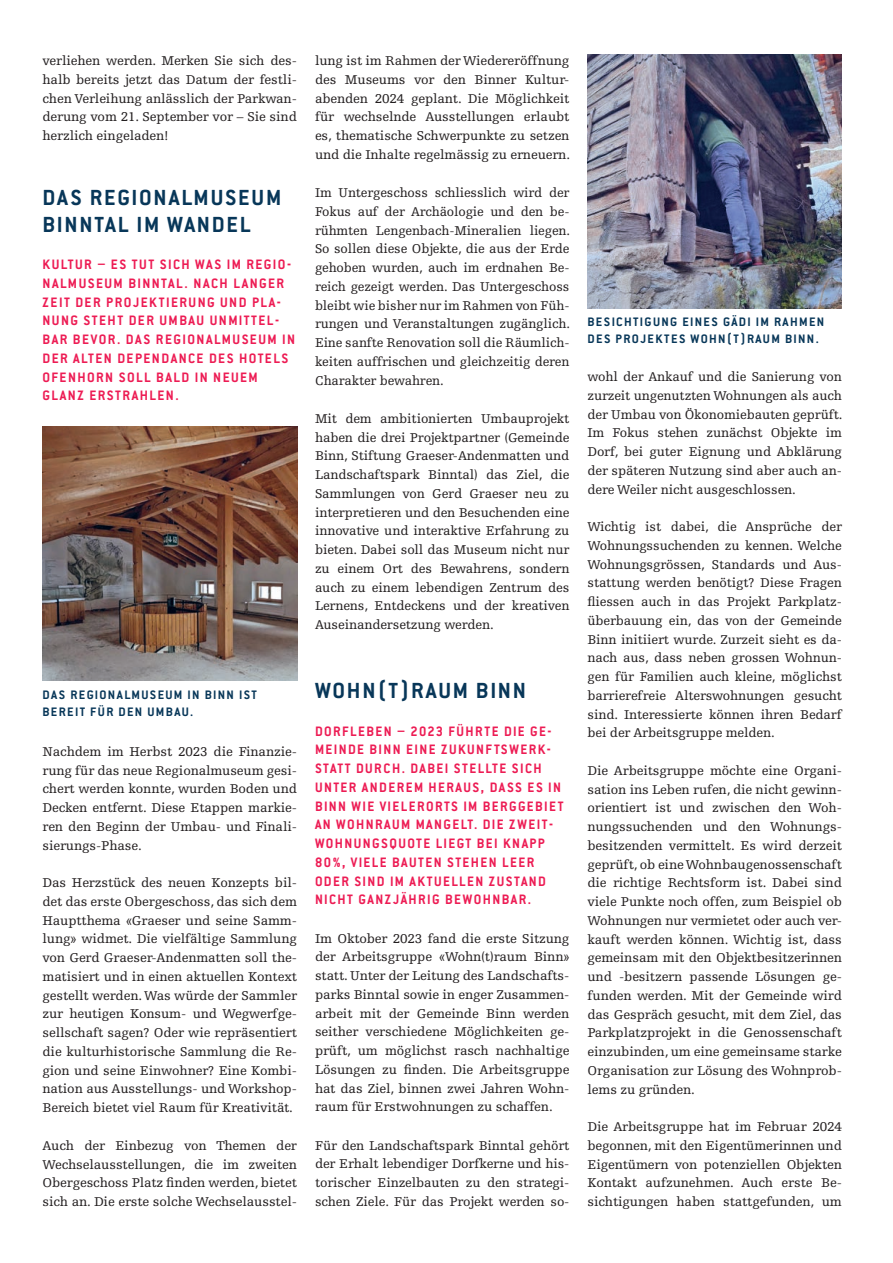
<style>
.page{position:relative;width:893px;height:1263px;background:#fff}
.page>*{position:absolute;margin:0;border:0;box-sizing:border-box;transform-origin:0 0}
.t1{font:700 24px/27px "Conduit ITC Std";letter-spacing:.075em;color:#083759}
.t2{font:700 15px/18.8px "Conduit ITC Std";letter-spacing:.1em;color:#ed1c54;scale:.96 1}
.t3{font:700 15px/18.8px "Conduit ITC Std";letter-spacing:.1em;color:#ed1c54}
.t4{font:13.5px/18.8px "Egyptienne FLT Std";letter-spacing:-.01em;color:#231f20;text-align:justify}
.t5{font:700 13.5px/16.5px "Conduit ITC Std";letter-spacing:.1em;color:#083759}
</style>
<div class="page">
<img style="left:43px;top:426px;width:254px;height:255px">
<img style="left:587px;top:54px;width:255px;height:255px">
<p class="t4" style="left:43px;top:51px;width:256px">verliehen werden. Merken Sie sich des&shy;halb bereits jetzt das Datum der festli&shy;chen Verleihung anlässlich der Parkwan&shy;derung vom 21. September vor – Sie sind herzlich eingeladen!</p>
<h1 class="t1" style="left:43px;top:183px;width:240px">DAS REGIONALMUSEUM<br>BINNTAL IM WANDEL</h1>
<p class="t3" style="left:43px;top:255px;width:254px">KULTUR – ES TUT SICH WAS IM REGIO-<br>NALMUSEUM BINNTAL. NACH LANGER<br>ZEIT DER PROJEKTIERUNG UND PLA-<br>NUNG STEHT DER UMBAU UNMITTEL-<br>BAR BEVOR. DAS REGIONALMUSEUM IN<br>DER ALTEN DEPENDANCE DES HOTELS<br>OFENHORN SOLL BALD IN NEUEM<br>GLANZ ERSTRAHLEN.</p>
<p class="t4" style="left:315px;top:52px;width:257px">lung ist im Rahmen der Wiedereröffnung des Museums vor den Binner Kultur&shy;abenden 2024 geplant. Die Möglichkeit für wechselnde Ausstellungen erlaubt es, thematische Schwerpunkte zu setzen und die Inhalte regelmässig zu erneuern.</p>
<p class="t4" style="left:315px;top:183px;width:257px">Im Untergeschoss schliesslich wird der Fokus auf der Archäologie und den be&shy;rühmten Lengenbach-Mineralien liegen.<br>So sollen diese Objekte, die aus der Erde gehoben wurden, auch im erdnahen Be&shy;reich gezeigt werden. Das Untergeschoss bleibt wie bisher nur im Rahmen von Füh&shy;rungen und Veranstaltungen zugänglich.<br>Eine sanfte Renovation soll die Räumlich&shy;keiten auffrischen und gleichzeitig deren Charakter bewahren.</p>
<p class="t4" style="left:315px;top:409px;width:256px">Mit dem ambitionierten Umbauprojekt haben die drei Projektpartner (Gemeinde Binn, Stiftung Graeser-Andenmatten und Landschaftspark Binntal) das Ziel, die Sammlungen von Gerd Graeser neu zu interpretieren und den Besuchenden eine innovative und interaktive Erfahrung zu bieten. Dabei soll das Museum nicht nur zu einem Ort des Bewahrens, sondern auch zu einem lebendigen Zentrum des Lernens, Entdeckens und der kreativen Auseinandersetzung werden.</p>
<p class="t5" style="left:43px;top:687px;width:216px">DAS REGIONALMUSEUM IN BINN IST<br>BEREIT FÜR DEN UMBAU.</p>
<p class="t4" style="left:43px;top:742px;width:256px">Nachdem im Herbst 2023 die Finanzie&shy;rung für das neue Regionalmuseum gesi&shy;chert werden konnte, wurden Boden und Decken entfernt. Diese Etappen markie&shy;ren den Beginn der Umbau- und Finali&shy;sierungs-Phase.</p>
<p class="t4" style="left:43px;top:873px;width:256px">Das Herzstück des neuen Konzepts bil&shy;det das erste Obergeschoss, das sich dem Hauptthema «Graeser und seine Samm&shy;lung» widmet. Die vielfältige Sammlung von Gerd Graeser-Andenmatten soll the&shy;matisiert und in einen aktuellen Kontext gestellt werden. Was würde der Sammler zur heutigen Konsum- und Wegwerfge&shy;sellschaft sagen? Oder wie repräsentiert die kulturhistorische Sammlung die Re&shy;gion und seine Einwohner? Eine Kombi&shy;nation aus Ausstellungs- und Workshop-Bereich bietet viel Raum für Kreativität.</p>
<p class="t4" style="left:43px;top:1136px;width:256px">Auch der Einbezug von Themen der Wechselausstellungen, die im zweiten Obergeschoss Platz finden werden, bietet sich an. Die erste solche Wechselausstel-</p>
<h1 class="t1" style="left:315px;top:677px;width:213px">WOHN(T)RAUM BINN</h1>
<p class="t2" style="left:315px;top:721px;width:260px">DORFLEBEN – 2023 FÜHRTE DIE GE-<br>MEINDE BINN EINE ZUKUNFTSWERK-<br>STATT DURCH. DABEI STELLTE SICH<br>UNTER ANDEREM HERAUS, DASS ES IN<br>BINN WIE VIELERORTS IM BERGGEBIET<br>AN WOHNRAUM MANGELT. DIE ZWEIT-<br>WOHNUNGSQUOTE LIEGT BEI KNAPP<br>80%, VIELE BAUTEN STEHEN LEER<br>ODER SIND IM AKTUELLEN ZUSTAND<br>NICHT GANZJÄHRIG BEWOHNBAR.</p>
<p class="t4" style="left:315px;top:929px;width:256px">Im Oktober 2023 fand die erste Sitzung der Arbeitsgruppe «Wohn(t)raum Binn» statt. Unter der Leitung des Landschafts&shy;parks Binntal sowie in enger Zusammen&shy;arbeit mit der Gemeinde Binn werden seither verschiedene Möglichkeiten ge&shy;prüft, um möglichst rasch nachhaltige Lösungen zu finden. Die Arbeitsgruppe hat das Ziel, binnen zwei Jahren Wohn&shy;raum für Erstwohnungen zu schaffen.</p>
<p class="t4" style="left:315px;top:1136px;width:256px">Für den Landschaftspark Binntal gehört der Erhalt lebendiger Dorfkerne und his&shy;torischer Einzelbauten zu den strategi&shy;schen Ziele. Für das Projekt werden so-</p>
<p class="t5" style="left:587px;top:314px;width:238px">BESICHTIGUNG EINES GÄDI IM RAHMEN<br>DES PROJEKTES WOHN(T)RAUM BINN.</p>
<p class="t4" style="left:587px;top:367px;width:257px">wohl der Ankauf und die Sanierung von zurzeit ungenutzten Wohnungen als auch der Umbau von Ökonomiebauten geprüft.<br>Im Fokus stehen zunächst Objekte im Dorf, bei guter Eignung und Abklärung der späteren Nutzung sind aber auch an&shy;dere Weiler nicht ausgeschlossen.</p>
<p class="t4" style="left:587px;top:517px;width:256px">Wichtig ist dabei, die Ansprüche der Wohnungssuchenden zu kennen. Welche Wohnungsgrössen, Standards und Aus&shy;stattung werden benötigt? Diese Fragen fliessen auch in das Projekt Parkplatz&shy;überbauung ein, das von der Gemeinde Binn initiiert wurde. Zurzeit sieht es da&shy;nach aus, dass neben grossen Wohnun&shy;gen für Familien auch kleine, möglichst barrierefreie Alterswohnungen gesucht sind. Interessierte können ihren Bedarf bei der Arbeitsgruppe melden.</p>
<p class="t4" style="left:587px;top:761px;width:256px">Die Arbeitsgruppe möchte eine Organi&shy;sation ins Leben rufen, die nicht gewinn&shy;orientiert ist und zwischen den Woh&shy;nungssuchenden und den Wohnungs&shy;besitzenden vermittelt. Es wird derzeit geprüft, ob eine Wohnbaugenossenschaft die richtige Rechtsform ist. Dabei sind viele Punkte noch offen, zum Beispiel ob Wohnungen nur vermietet oder auch ver&shy;kauft werden können. Wichtig ist, dass gemeinsam mit den Objektbesitzerinnen und -besitzern passende Lösungen ge&shy;funden werden. Mit der Gemeinde wird das Gespräch gesucht, mit dem Ziel, das Parkplatzprojekt in die Genossenschaft einzubinden, um eine gemeinsame starke Organisation zur Lösung des Wohnprob&shy;lems zu gründen.</p>
<p class="t4" style="left:587px;top:1117px;width:256px">Die Arbeitsgruppe hat im Februar 2024 begonnen, mit den Eigentümerinnen und Eigentümern von potenziellen Objekten Kontakt aufzunehmen. Auch erste Be&shy;sichtigungen haben stattgefunden, um</p>
</div>
